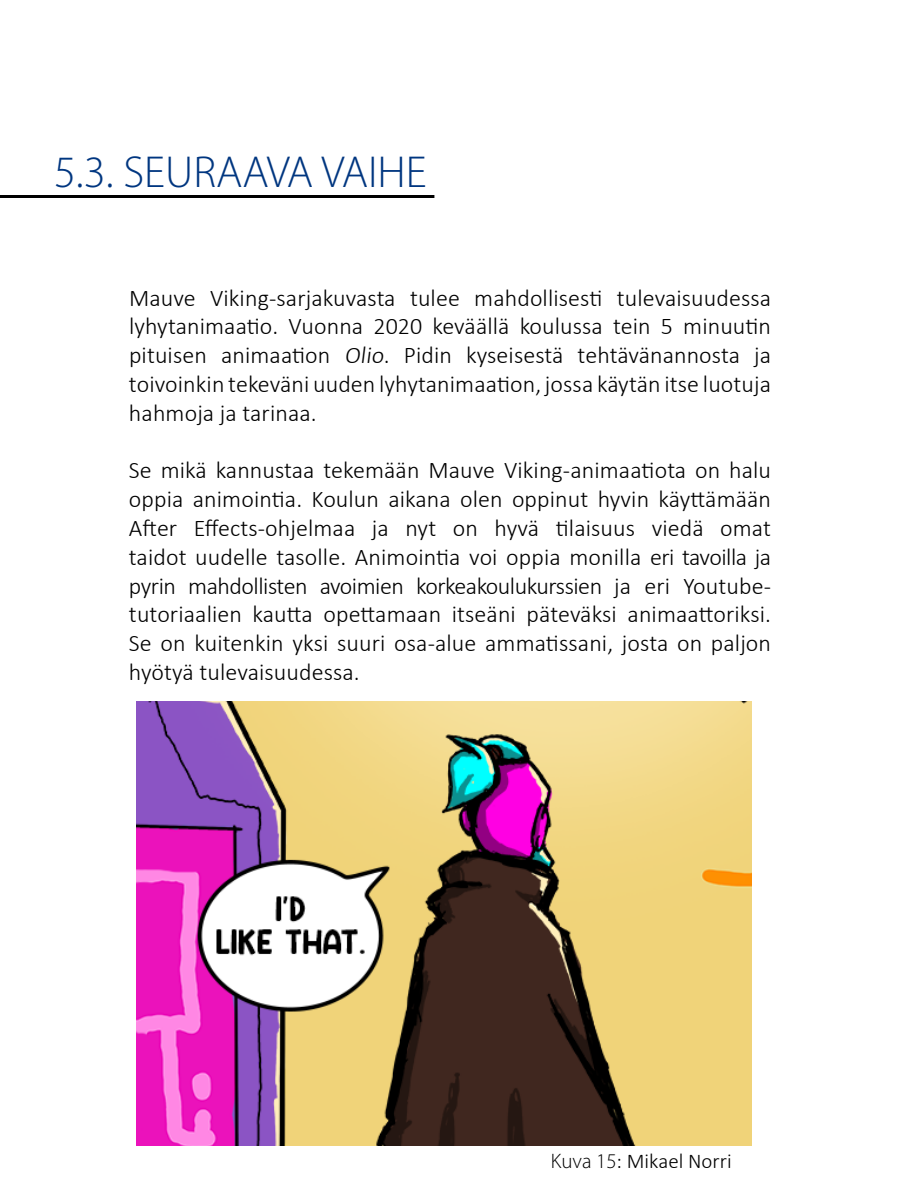
<style>
.page{position:relative;width:900px;height:1200px;background:#fff}
.page>*{position:absolute;margin:0;border:0;box-sizing:border-box;transform-origin:0 0}
.t1{font:45px "Myriad Variable Concept";color:#003680}
.t2{font:300 24px/28.8px "Calibri";letter-spacing:.005em;color:#000;text-align:justify}
.t3{font:300 21px "Calibri";color:#000}
.s1{font-family:"Myriad Variable Concept";font-weight:400}
</style>
<div class="page">
<img style="left:136px;top:701px;width:616px;height:445px">
<hr style="left:0;top:195px;width:434px;height:3px;background:#000">
<p class="t1" style="left:54px;top:145px;width:374px">5.3. SEURAAVA VAIHE</p>
<p class="t2" style="left:129px;top:283px;width:644px">Mauve Viking-sarjakuvasta tulee mahdollisesti tulevaisuudessa lyhytanimaatio. Vuonna 2020 keväällä koulussa tein 5 minuutin pituisen animaation Olio. Pidin kyseisestä tehtävänannosta ja toivoinkin tekeväni uuden lyhytanimaation, jossa käytän itse luotuja hahmoja ja tarinaa.</p>
<p class="t2" style="left:129px;top:456px;width:644px">Se mikä kannustaa tekemään Mauve Viking-animaatiota on halu oppia animointia. Koulun aikana olen oppinut hyvin käyttämään After Effects-ohjelmaa ja nyt on hyvä tilaisuus viedä omat taidot uudelle tasolle. Animointia voi oppia monilla eri tavoilla ja pyrin mahdollisten avoimien korkeakoulukurssien ja eri Youtube&shy;tutoriaalien kautta opettamaan itseäni päteväksi animaattoriksi.<br>Se on kuitenkin yksi suuri osa-alue ammatissani, josta on paljon hyötyä tulevaisuudessa.</p>
<p class="t3" style="left:551px;top:1148px;width:182px"><span class="s1">Kuva 15</span>: Mikael Norri</p>
</div>
